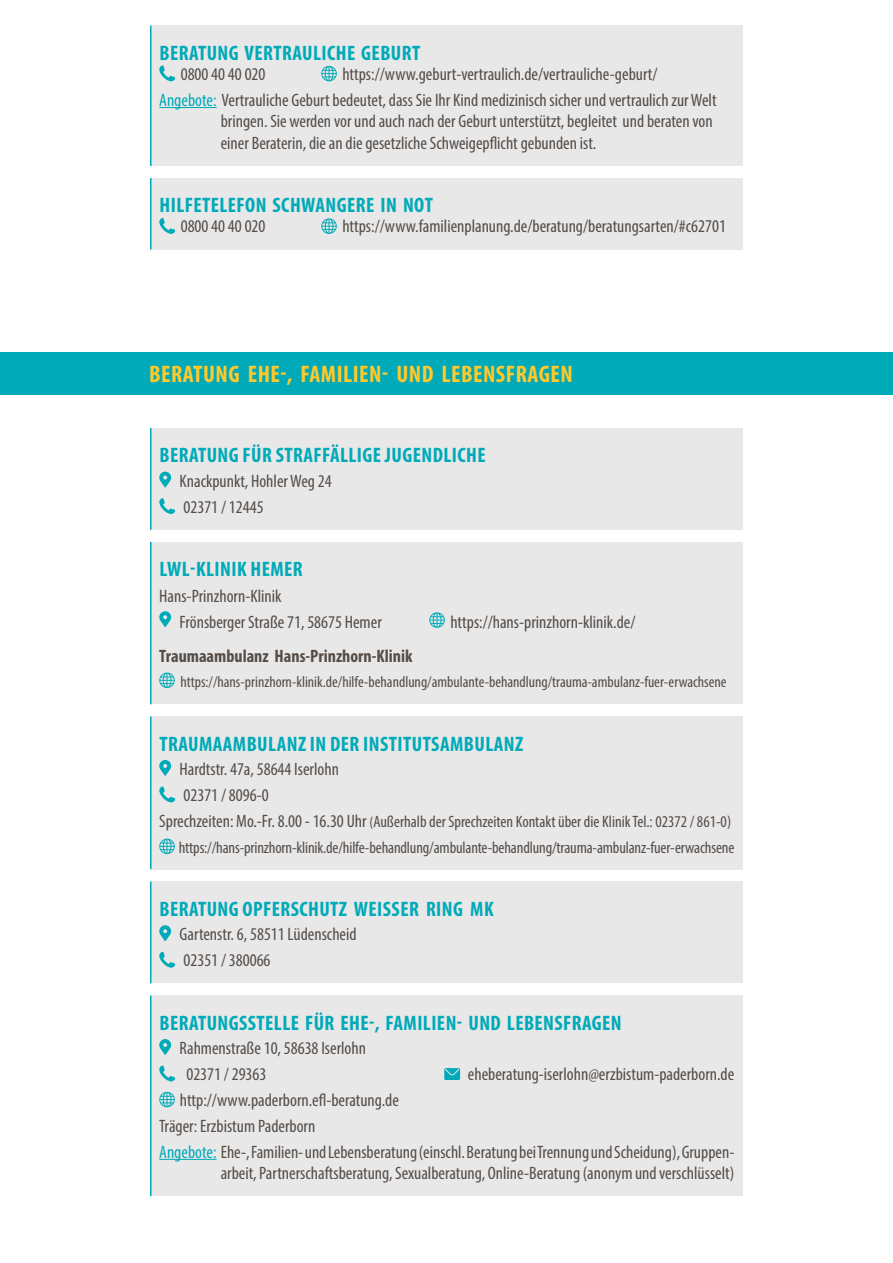
<style>
.page{position:relative;width:893px;height:1263px;background:#fff}
.page>*{position:absolute;margin:0;border:0;box-sizing:border-box;transform-origin:0 0}
.t1{font:700 condensed 24px "Myriad Pro";letter-spacing:.02em;color:#ffc92b}
.t2{font:700 condensed 21px "Myriad Pro";letter-spacing:.02em;color:#00aab8}
.t3{font:condensed 18px/25.8px "Myriad Pro";color:#544d48}
.t4{font:700 condensed 18px "Myriad Pro";color:#544d48}
.t5{font:condensed 16.5px/25.8px "Myriad Pro";letter-spacing:-.01em;color:#544d48;text-align:right}
.t6{font:condensed 15.75px "Myriad Pro";color:#544d48}
.s1{color:#00aab8}
.s2{font-size:18px}
.s3{font-size:15px}
</style>
<div class="page">
<div style="left:151px;top:26px;width:592px;height:140px;background:#e7e6e6"></div>
<hr style="left:159px;top:107px;width:58px;height:1px;background:#00aab8">
<svg style="left:159px;top:66px;width:16px;height:15px"></svg>
<svg style="left:321px;top:66px;width:16px;height:15px"></svg>
<hr style="left:150px;top:26px;width:2px;height:140px;background:#00aab8">
<div style="left:151px;top:178px;width:592px;height:71px;background:#e7e6e6"></div>
<svg style="left:159px;top:218px;width:16px;height:16px"></svg>
<svg style="left:321px;top:218px;width:16px;height:16px"></svg>
<hr style="left:150px;top:178px;width:2px;height:71px;background:#00aab8">
<div style="left:0;top:352px;width:893px;height:42px;background:#00aab8"></div>
<div style="left:151px;top:428px;width:592px;height:102px;background:#e7e6e6"></div>
<svg style="left:159px;top:472px;width:12px;height:15px"></svg>
<svg style="left:159px;top:498px;width:16px;height:16px"></svg>
<hr style="left:150px;top:428px;width:2px;height:102px;background:#00aab8">
<div style="left:151px;top:542px;width:592px;height:161px;background:#e7e6e6"></div>
<svg style="left:159px;top:611px;width:12px;height:16px"></svg>
<svg style="left:429px;top:612px;width:16px;height:16px"></svg>
<svg style="left:159px;top:672px;width:16px;height:16px"></svg>
<hr style="left:150px;top:542px;width:2px;height:162px;background:#00aab8">
<div style="left:151px;top:716px;width:592px;height:154px;background:#e7e6e6"></div>
<svg style="left:159px;top:760px;width:12px;height:16px"></svg>
<svg style="left:159px;top:786px;width:16px;height:16px"></svg>
<svg style="left:159px;top:839px;width:16px;height:15px"></svg>
<hr style="left:150px;top:716px;width:2px;height:153px;background:#00aab8">
<div style="left:151px;top:882px;width:592px;height:101px;background:#e7e6e6"></div>
<svg style="left:159px;top:925px;width:12px;height:16px"></svg>
<svg style="left:159px;top:952px;width:16px;height:16px"></svg>
<hr style="left:150px;top:882px;width:2px;height:101px;background:#00aab8">
<div style="left:151px;top:995px;width:592px;height:201px;background:#e7e6e6"></div>
<hr style="left:159px;top:1159px;width:58px;height:1px;background:#00aab8">
<svg style="left:159px;top:1039px;width:12px;height:16px"></svg>
<svg style="left:159px;top:1066px;width:16px;height:15px"></svg>
<svg style="left:444px;top:1068px;width:16px;height:12px"></svg>
<svg style="left:159px;top:1092px;width:16px;height:15px"></svg>
<hr style="left:150px;top:995px;width:2px;height:201px;background:#00aab8">
<p class="t2" style="left:159px;top:40px;width:262px">BERATUNG VERTRAULICHE GEBURT</p>
<p class="t3" style="left:181px;top:61px;width:86px">0800 40 40 020</p>
<p class="t3" style="left:159px;top:61px;width:559px;text-indent:183px">https://www.geburt-vertraulich.de/vertrauliche-geburt/<br><span class="s1">Angebote:</span> Vertrauliche Geburt bedeutet, dass Sie Ihr Kind medizinisch sicher und vertraulich zur Welt</p>
<p class="t3" style="left:221px;top:110px;width:494px;line-height:21.6px">bringen. Sie werden vor und auch nach der Geburt unterstützt, begleitet und beraten von einer Beraterin, die an die gesetzliche Schweigepflicht gebunden ist.</p>
<p class="t2" style="left:159px;top:192px;width:275px">HILFETELEFON SCHWANGERE IN NOT</p>
<p class="t3" style="left:181px;top:213px;width:86px">0800 40 40 020</p>
<p class="t3" style="left:342px;top:213px;width:385px">https://www.familienplanung.de/beratung/beratungsarten/#c62701</p>
<h1 class="t1" style="left:149px;top:359px;width:425px">BERATUNG EHE-, FAMILIEN- UND LEBENSFRAGEN</h1>
<p class="t2" style="left:159px;top:442px;width:328px">BERATUNG FÜR STRAFFÄLLIGE JUGENDLICHE</p>
<p class="t3" style="left:180px;top:468px;width:154px">Knackpunkt, Hohler Weg 24<br>02371 / 12445</p>
<p class="t2" style="left:159px;top:556px;width:145px">LWL-KLINIK HEMER</p>
<p class="t3" style="left:180px;top:583px;width:204px;text-indent:-20px">Hans-Prinzhorn-Klinik<br>Frönsberger Straße 71, 58675 Hemer</p>
<p class="t3" style="left:450px;top:609px;width:187px">https://hans-prinzhorn-klinik.de/</p>
<p class="t4" style="left:159px;top:645px;width:255px">Traumaambulanz Hans-Prinzhorn-Klinik</p>
<p class="t6" style="left:180px;top:672px;width:548px">https://hans-prinzhorn-klinik.de/hilfe-behandlung/ambulante-behandlung/trauma-ambulanz-fuer-erwachsene</p>
<p class="t2" style="left:159px;top:730px;width:365px">TRAUMAAMBULANZ IN DER INSTITUTSAMBULANZ</p>
<p class="t3" style="left:180px;top:756px;width:161px">Hardtstr. 47a, 58644 Iserlohn<br>02371 / 8096-0</p>
<p class="t5" style="left:159px;top:808px;width:577px"><span class="s2">Sprechzeiten: Mo.-Fr. 8.00 - 16.30 Uhr</span> <span class="s3">(</span>Außerhalb der Sprechzeiten Kontakt über die Klinik Tel.: 02372 / 861-0) https://hans-prinzhorn-klinik.de/hilfe-behandlung/ambulante-behandlung/trauma-ambulanz-fuer-erwachsene</p>
<p class="t2" style="left:159px;top:896px;width:336px">BERATUNG OPFERSCHUTZ WEISSER RING MK</p>
<p class="t3" style="left:180px;top:921px;width:179px">Gartenstr. 6, 58511 Lüdenscheid<br>02351 / 380066</p>
<p class="t2" style="left:159px;top:1010px;width:464px">BERATUNGSSTELLE FÜR EHE-, FAMILIEN- UND LEBENSFRAGEN</p>
<p class="t3" style="left:186px;top:1035px;width:181px;text-indent:-7px">Rahmenstraße 10, 58638 Iserlohn<br>02371 / 29363</p>
<p class="t3" style="left:468px;top:1061px;width:268px">eheberatung-iserlohn@erzbistum-paderborn.de</p>
<p class="t3" style="left:159px;top:1087px;width:577px;text-indent:21px">http://www.paderborn.efl-beratung.de<br>Träger: Erzbistum Paderborn<br><span class="s1">Angebote:</span> Ehe-, Familien- und Lebensberatung (einschl. Beratung bei Trennung und Scheidung), Gruppen-</p>
<p class="t3" style="left:221px;top:1160px;width:515px">arbeit, Partnerschaftsberatung, Sexualberatung, Online-Beratung (anonym und verschlüsselt)</p>
</div>
